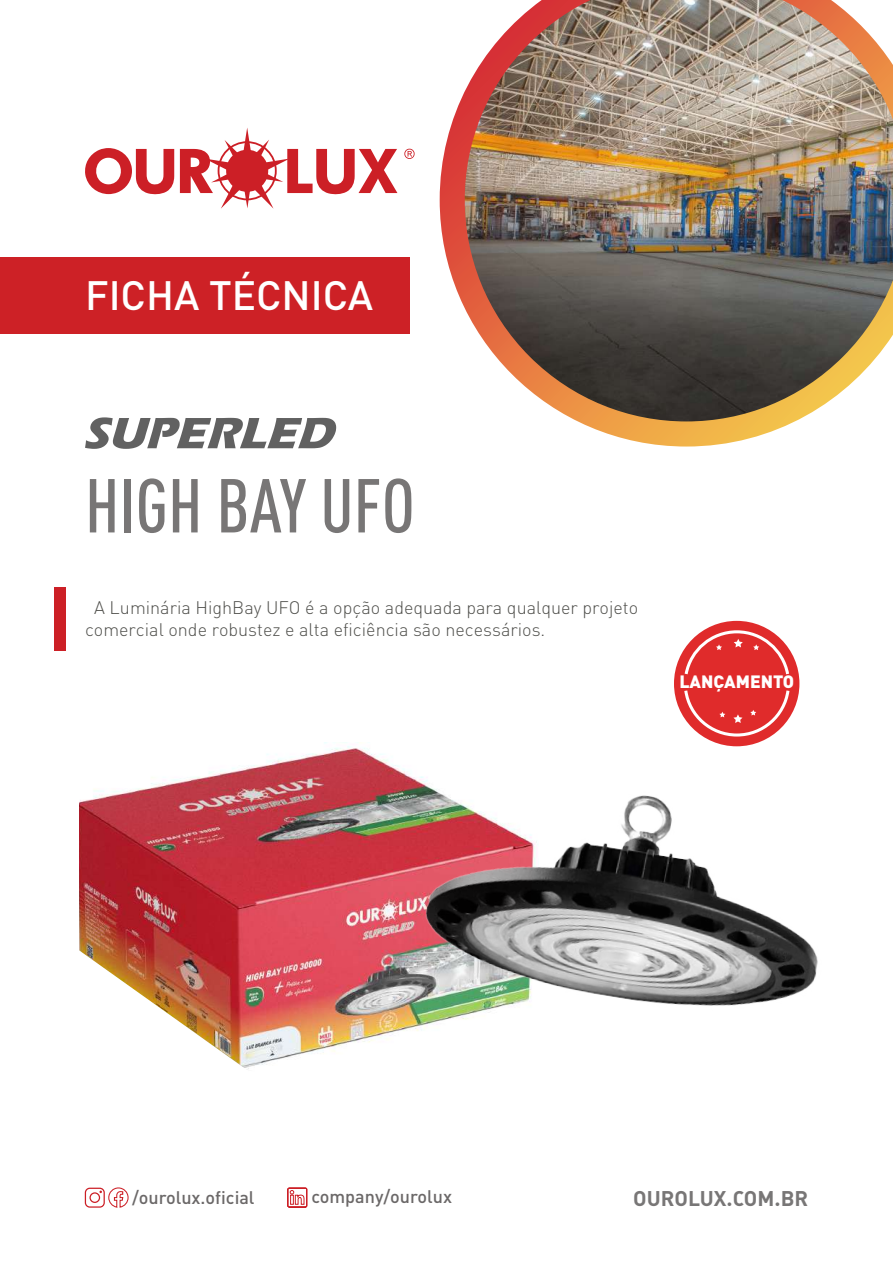
<style>
.page{position:relative;width:893px;height:1263px;background:#fff}
.page>*{position:absolute;margin:0;border:0;box-sizing:border-box;transform-origin:0 0}
.t1{font:500 75px "DIN Cond";color:#787676}
.t2{font:500 40.5px "DIN";color:#fff}
.t3{font:21px "DIN Bold Alternate";color:#787676}
.t4{font:300 18px/21.6px "DIN";color:#4e4e4a}
.t5{font:500 18px "DIN";color:#6b6868}
.t6{font:900 17.7px "DIN";color:#fff}
</style>
<div class="page">
<img style="left:79px;top:742px;width:322px;height:317px">
<img style="left:79px;top:947px;width:202px;height:122px">
<div style="left:0;top:257px;width:410px;height:77px;background:#cd2126"></div>
<svg style="left:404px;top:149px;width:11px;height:10px"></svg>
<svg style="left:85px;top:148px;width:89px;height:47px"></svg>
<svg style="left:180px;top:128px;width:217px;height:81px"></svg>
<svg style="left:84px;top:1187px;width:45px;height:21px"></svg>
<svg style="left:287px;top:1187px;width:20px;height:21px"></svg>
<svg style="left:85px;top:417px;width:251px;height:32px"></svg>
<div style="left:54px;top:587px;width:12px;height:64px;background:#cc1f26"></div>
<div style="left:674px;top:621px;width:125px;height:125px;background:#e02b2b;border-radius:50%"></div>
<svg style="left:682px;top:629px;width:109px;height:109px"></svg>
<img style="left:401px;top:768px;width:417px;height:263px">
<img style="left:440px;top:0;width:453px;height:446px">
<h2 class="t2" style="left:85px;top:269px;width:290px">FICHA TÉCNICA</h2>
<h1 class="t1" style="left:85px;top:461px;width:331px">HIGH BAY UFO</h1>
<p class="t4" style="left:85px;top:597px;width:555px;text-indent:9px">A Luminária HighBay UFO é a opção adequada para qualquer projeto comercial onde robustez e alta eficiência são necessários.</p>
<p class="t6" style="left:679px;top:670px;width:116px">LANÇAMENTO</p>
<p class="t5" style="left:132px;top:1186px;width:124px">/ourolux.oficial</p>
<p class="t5" style="left:311px;top:1184px;width:142px">company/ourolux</p>
<p class="t3" style="left:633px;top:1184px;width:176px">OUROLUX.COM.BR</p>
</div>
